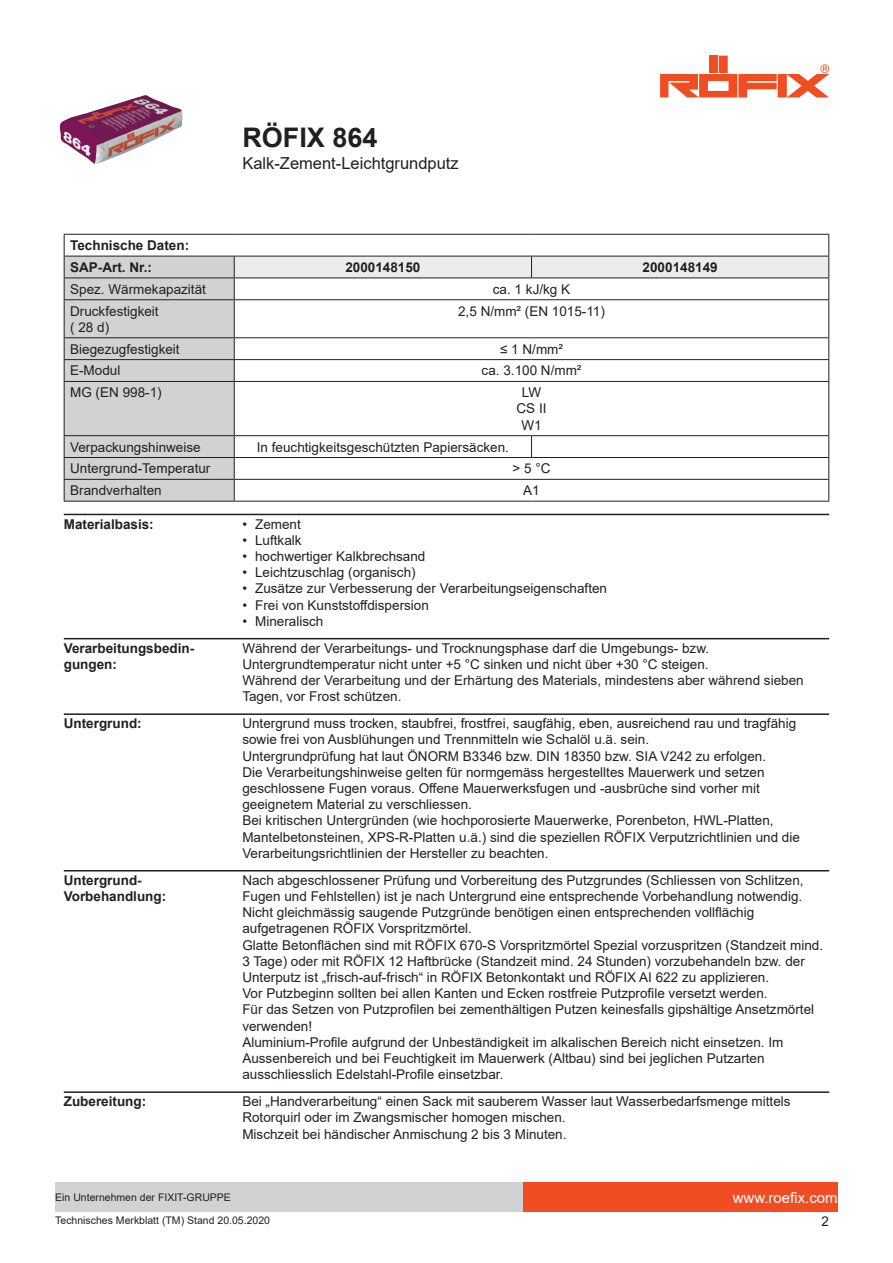
<style>
.page{position:relative;width:893px;height:1263px;background:#fff}
.page>*{position:absolute;margin:0;border:0;box-sizing:border-box;transform-origin:0 0}
.t1{font:700 27px "Arial";color:#231f20}
.t2{font:16.5px "Arial";color:#231f20}
.t3{font:15px "Arial";color:#fff}
.t4{font:13.5px/16.2px "Arial";color:#231f20}
.t5{font:700 13.5px/16.2px "Arial";color:#231f20}
.t6{font:10.5px "Arial";color:#231f20}
</style>
<div class="page">
<img style="left:60px;top:95px;width:122px;height:69px">
<div style="left:719px;top:56px;width:9px;height:17px;background:#f04d22"></div>
<div style="left:709px;top:56px;width:9px;height:17px;background:#f04d22"></div>
<svg style="left:660px;top:64px;width:169px;height:33px"></svg>
<div style="left:523px;top:1182px;width:315px;height:30px;background:#f04d22"></div>
<div style="left:55px;top:1182px;width:468px;height:30px;background:#d1d2d4"></div>
<hr style="left:64px;top:234px;width:170px;height:1px;background:#231f20">
<hr style="left:234px;top:234px;width:297px;height:1px;background:#231f20">
<hr style="left:531px;top:234px;width:298px;height:1px;background:#231f20">
<svg style="left:64px;top:235px;width:765px;height:266px"></svg>
<hr style="left:64px;top:501px;width:170px;height:1px;background:#231f20">
<hr style="left:234px;top:501px;width:297px;height:1px;background:#231f20">
<hr style="left:531px;top:501px;width:298px;height:1px;background:#231f20">
<hr style="left:64px;top:514px;width:765px;height:1px;background:#231f20">
<hr style="left:64px;top:638px;width:765px;height:1px;background:#231f20">
<hr style="left:64px;top:713px;width:765px;height:2px;background:#231f20">
<hr style="left:64px;top:870px;width:765px;height:1px;background:#231f20">
<hr style="left:64px;top:1091px;width:765px;height:2px;background:#231f20">
<p class="t5" style="left:70px;top:235px;width:121px;line-height:21.9px">Technische Daten:<br>SAP-Art. Nr.:</p>
<h1 class="t1" style="left:242px;top:119px;width:137px">RÖFIX 864</h1>
<p class="t2" style="left:242px;top:152px;width:218px">Kalk-Zement-Leichtgrundputz</p>
<p class="t5" style="left:345px;top:259px;width:77px">2000148150</p>
<p class="t5" style="left:643px;top:259px;width:77px">2000148149</p>
<p class="t4" style="left:70px;top:281px;width:137px">Spez. Wärmekapazität</p>
<p class="t4" style="left:493px;top:281px;width:79px">ca. 1 kJ/kg K</p>
<p class="t4" style="left:70px;top:303px;width:90px">Druckfestigkeit ( 28 d)</p>
<p class="t4" style="left:458px;top:303px;width:148px">2,5 N/mm² (EN 1015-11)</p>
<p class="t4" style="left:70px;top:341px;width:111px">Biegezugfestigkeit</p>
<p class="t4" style="left:500px;top:341px;width:64px">≤ 1 N/mm²</p>
<p class="t4" style="left:70px;top:362px;width:52px">E-Modul</p>
<p class="t4" style="left:482px;top:362px;width:101px">ca. 3.100 N/mm²</p>
<p class="t4" style="left:70px;top:384px;width:93px">MG (EN 998-1)</p>
<p class="t4" style="left:517px;top:384px;width:32px;text-align:center">LW<br>CS II<br>W1</p>
<p class="t4" style="left:70px;top:439px;width:132px">Verpackungshinweise</p>
<p class="t4" style="left:257px;top:439px;width:254px">In feuchtigkeitsgeschützten Papiersäcken.</p>
<p class="t4" style="left:70px;top:460px;width:142px">Untergrund-Temperatur</p>
<p class="t4" style="left:512px;top:460px;width:40px">&gt; 5 °C</p>
<p class="t4" style="left:70px;top:482px;width:93px">Brandverhalten</p>
<p class="t4" style="left:523px;top:482px;width:18px">A1</p>
<p class="t5" style="left:64px;top:516px;width:92px">Materialbasis:</p>
<p class="t4" style="left:242px;top:516px;width:60px">• Zement</p>
<p class="t4" style="left:242px;top:532px;width:61px">• Luftkalk</p>
<p class="t4" style="left:242px;top:548px;width:185px">• hochwertiger Kalkbrechsand</p>
<p class="t4" style="left:242px;top:564px;width:175px">• Leichtzuschlag (organisch)</p>
<p class="t4" style="left:242px;top:580px;width:366px">• Zusätze zur Verbesserung der Verarbeitungseigenschaften</p>
<p class="t4" style="left:242px;top:597px;width:188px">• Frei von Kunststoffdispersion</p>
<p class="t4" style="left:242px;top:613px;width:83px">• Mineralisch</p>
<p class="t5" style="left:64px;top:640px;width:132px">Verarbeitungsbedin&shy;gungen:</p>
<p class="t4" style="left:242px;top:640px;width:563px">Während der Verarbeitungs- und Trocknungsphase darf die Umgebungs- bzw.<br>Untergrundtemperatur nicht unter +5 °C sinken und nicht über +30 °C steigen.<br>Während der Verarbeitung und der Erhärtung des Materials, mindestens aber während sieben Tagen, vor Frost schützen.</p>
<p class="t5" style="left:64px;top:715px;width:79px">Untergrund:</p>
<p class="t4" style="left:242px;top:715px;width:559px">Untergrund muss trocken, staubfrei, frostfrei, saugfähig, eben, ausreichend rau und tragfähig sowie frei von Ausblühungen und Trennmitteln wie Schalöl u.ä. sein.<br>Untergrundprüfung hat laut ÖNORM B3346 bzw. DIN 18350 bzw. SIA V242 zu erfolgen.<br>Die Verarbeitungshinweise gelten für normgemäss hergestelltes Mauerwerk und setzen geschlossene Fugen voraus. Offene Mauerwerksfugen und -ausbrüche sind vorher mit geeignetem Material zu verschliessen.<br>Bei kritischen Untergründen (wie hochporosierte Mauerwerke, Porenbeton, HWL-Platten, Mantelbetonsteinen, XPS-R-Platten u.ä.) sind die speziellen RÖFIX Verputzrichtlinien und die Verarbeitungsrichtlinien der Hersteller zu beachten.</p>
<p class="t5" style="left:64px;top:872px;width:104px">Untergrund-<br>Vorbehandlung:</p>
<p class="t4" style="left:242px;top:872px;width:582px">Nach abgeschlossener Prüfung und Vorbereitung des Putzgrundes (Schliessen von Schlitzen, Fugen und Fehlstellen) ist je nach Untergrund eine entsprechende Vorbehandlung notwendig.<br>Nicht gleichmässig saugende Putzgründe benötigen einen entsprechenden vollflächig aufgetragenen RÖFIX Vorspritzmörtel.<br>Glatte Betonflächen sind mit RÖFIX 670-S Vorspritzmörtel Spezial vorzuspritzen (Standzeit mind.<br>3 Tage) oder mit RÖFIX 12 Haftbrücke (Standzeit mind. 24 Stunden) vorzubehandeln bzw. der Unterputz ist „frisch-auf-frisch“ in RÖFIX Betonkontakt und RÖFIX AI 622 zu applizieren.<br>Vor Putzbeginn sollten bei allen Kanten und Ecken rostfreie Putzprofile versetzt werden.<br>Für das Setzen von Putzprofilen bei zementhältigen Putzen keinesfalls gipshältige Ansetzmörtel verwenden!<br>Aluminium-Profile aufgrund der Unbeständigkeit im alkalischen Bereich nicht einsetzen. Im Aussenbereich und bei Feuchtigkeit im Mauerwerk (Altbau) sind bei jeglichen Putzarten ausschliesslich Edelstahl-Profile einsetzbar.</p>
<p class="t5" style="left:64px;top:1093px;width:84px">Zubereitung:</p>
<p class="t4" style="left:242px;top:1093px;width:550px">Bei „Handverarbeitung“ einen Sack mit sauberem Wasser laut Wasserbedarfsmenge mittels<br>Rotorquirl oder im Zwangsmischer homogen mischen.<br>Mischzeit bei händischer Anmischung 2 bis 3 Minuten.</p>
<p class="t6" style="left:55px;top:1190px;width:177px">Ein Unternehmen der FIXIT-GRUPPE</p>
<p class="t3" style="left:733px;top:1187px;width:107px">www.roefix.com</p>
<p class="t6" style="left:55px;top:1213px;width:216px">Technisches Merkblatt (TM) Stand 20.05.2020</p>
<p class="t4" style="left:821px;top:1213px;width:9px">2</p>
</div>
